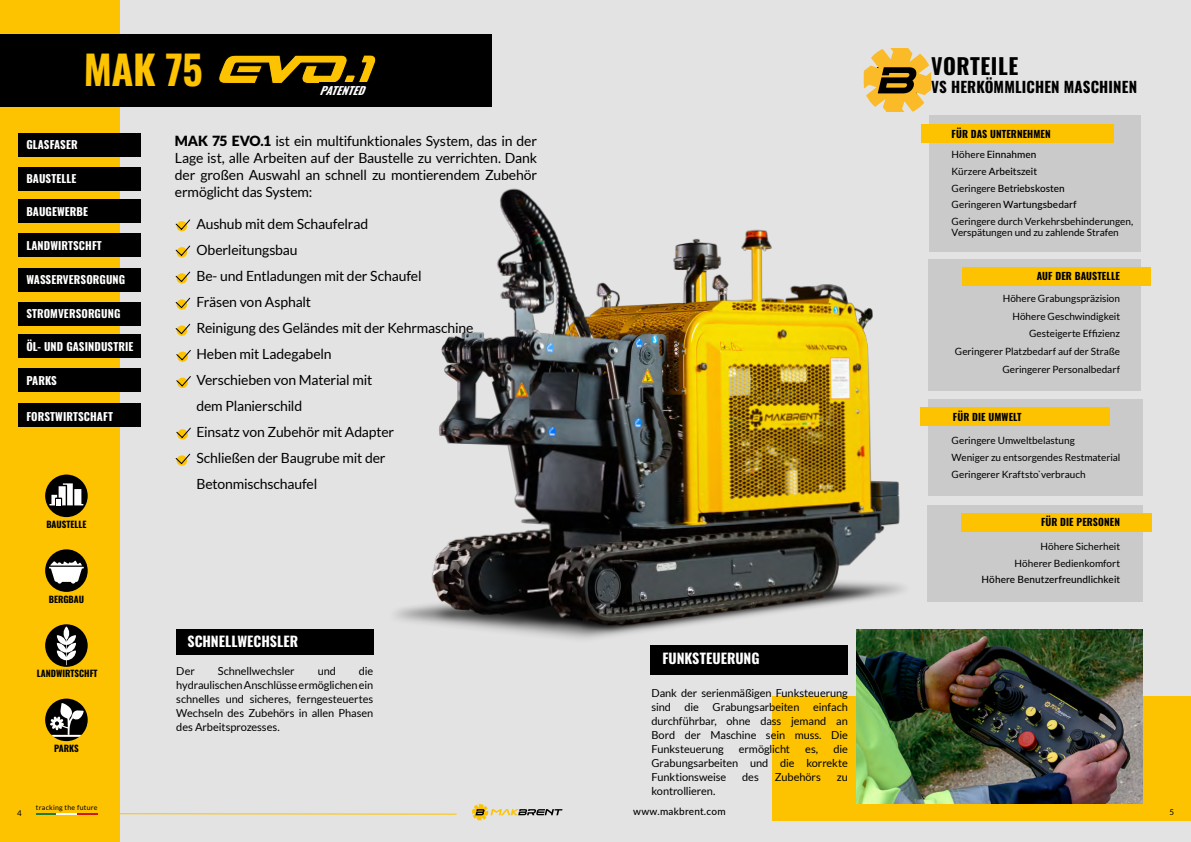
<style>
.page{position:relative;width:1191px;height:842px;background:#e3e3e3}
.page>*{position:absolute;margin:0;border:0;box-sizing:border-box;transform-origin:0 0}
.t1{font:700 40px "Oswald";color:#fdc300}
.t2{font:700 22px "Oswald";letter-spacing:.025em;color:#000}
.t3{font:700 15px "Oswald";letter-spacing:.01em;color:#000}
.t4{font:14px/26px "Lato";letter-spacing:-.01em;color:#000;text-align:justify}
.t5{font:700 14px "Oswald";color:#fff}
.t6{font:11px/14px "Lato";letter-spacing:-.005em;color:#000;text-align:justify}
.t7{font:700 11px "Oswald";letter-spacing:.01em;color:#fff}
.t8{font:italic 700 11px "Oswald";color:#fff}
.t9{font:10px/16.7px "Lato";color:#000}
.t10{font:700 10px "Oswald";letter-spacing:.01em;color:#000}
.t11{font:500 10px "Lato";letter-spacing:.01em;color:#000}
.t12{font:700 9px "Oswald";color:#000}
.t13{font:8px "Lato";color:#000}
.t14{font:7px "Lato";letter-spacing:.035em;color:#000}
.s1{font-weight:900}
.s2{font-weight:500}
</style>
<div class="page">
<div style="left:0;top:0;width:120px;height:842px;background:#fdc300"></div>
<svg style="left:120px;top:813px;width:337px;height:2px"></svg>
<div style="left:772px;top:696px;width:419px;height:125px;background:#fdc300"></div>
<div style="left:0;top:34px;width:491px;height:73px;background:#000"></div>
<img style="left:373px;top:188px;width:531px;height:481px">
<div style="left:651px;top:645px;width:197px;height:30px;background:#000"></div>
<div style="left:176px;top:629px;width:197px;height:26px;background:#000"></div>
<svg style="left:175px;top:219px;width:16px;height:12px"></svg>
<svg style="left:175px;top:245px;width:16px;height:12px"></svg>
<svg style="left:175px;top:271px;width:16px;height:12px"></svg>
<svg style="left:175px;top:297px;width:16px;height:12px"></svg>
<svg style="left:175px;top:323px;width:16px;height:12px"></svg>
<svg style="left:176px;top:350px;width:15px;height:11px"></svg>
<svg style="left:176px;top:376px;width:15px;height:11px"></svg>
<svg style="left:176px;top:427px;width:15px;height:12px"></svg>
<svg style="left:175px;top:453px;width:16px;height:12px"></svg>
<div style="left:18px;top:133px;width:123px;height:23px;background:#000"></div>
<div style="left:18px;top:268px;width:123px;height:23px;background:#000"></div>
<div style="left:18px;top:167px;width:123px;height:23px;background:#000"></div>
<div style="left:18px;top:302px;width:123px;height:23px;background:#000"></div>
<div style="left:18px;top:199px;width:123px;height:24px;background:#000"></div>
<div style="left:18px;top:334px;width:123px;height:24px;background:#000"></div>
<div style="left:18px;top:233px;width:123px;height:23px;background:#000"></div>
<div style="left:18px;top:368px;width:123px;height:23px;background:#000"></div>
<div style="left:18px;top:403px;width:123px;height:24px;background:#000"></div>
<svg style="left:45px;top:699px;width:43px;height:42px"></svg>
<div style="left:45px;top:624px;width:43px;height:43px;background:#000;border-radius:50%"></div>
<svg style="left:57px;top:626px;width:19px;height:39px"></svg>
<div style="left:45px;top:475px;width:43px;height:42px;background:#000;border-radius:50%"></div>
<svg style="left:49px;top:483px;width:35px;height:22px"></svg>
<div style="left:45px;top:549px;width:43px;height:43px;background:#000;border-radius:50%"></div>
<svg style="left:49px;top:561px;width:35px;height:23px"></svg>
<img style="left:856px;top:629px;width:286px;height:174px">
<svg style="left:218px;top:55px;width:158px;height:29px"></svg>
<hr style="left:36px;top:813px;width:20px;height:2px;background:#1d7d35">
<hr style="left:56px;top:813px;width:21px;height:2px;background:#fff">
<hr style="left:77px;top:813px;width:20px;height:2px;background:#cd1719">
<svg style="left:472px;top:804px;width:90px;height:16px"></svg>
<div style="left:929px;top:116px;width:211px;height:136px;background:#cbcaca"></div>
<div style="left:928px;top:260px;width:212px;height:131px;background:#cbcaca"></div>
<div style="left:927px;top:400px;width:215px;height:96px;background:#cbcaca"></div>
<div style="left:927px;top:505px;width:215px;height:96px;background:#cbcaca"></div>
<div style="left:921px;top:125px;width:192px;height:18px;background:#fdc300"></div>
<div style="left:962px;top:267px;width:189px;height:18px;background:#fdc300"></div>
<div style="left:919px;top:408px;width:190px;height:18px;background:#fdc300"></div>
<div style="left:961px;top:513px;width:190px;height:19px;background:#fdc300"></div>
<svg style="left:863px;top:49px;width:68px;height:63px"></svg>
<div style="left:320px;top:82px;width:80px;height:14px;background:#000"></div>
<h1 class="t1" style="left:84px;top:48px;width:121px">MAK 75</h1>
<p class="t8" style="left:320px;top:85px;width:53px">PATENTED</p>
<p class="t7" style="left:26px;top:139px;width:53px">GLASFASER</p>
<p class="t7" style="left:26px;top:173px;width:51px">BAUSTELLE</p>
<p class="t7" style="left:26px;top:205px;width:63px">BAUGEWERBE</p>
<p class="t7" style="left:26px;top:240px;width:77px">LANDWIRTSCHFT</p>
<p class="t7" style="left:26px;top:274px;width:100px">WASSERVERSORGUNG</p>
<p class="t7" style="left:26px;top:308px;width:96px">STROMVERSORGUNG</p>
<p class="t7" style="left:26px;top:340px;width:109px">ÖL- UND GASINDUSTRIE</p>
<p class="t7" style="left:26px;top:375px;width:32px">PARKS</p>
<p class="t7" style="left:26px;top:411px;width:88px">FORSTWIRTSCHAFT</p>
<p class="t12" style="left:46px;top:520px;width:42px">BAUSTELLE</p>
<p class="t12" style="left:49px;top:595px;width:37px">BERGBAU</p>
<p class="t12" style="left:37px;top:669px;width:62px">LANDWIRTSCHFT</p>
<p class="t12" style="left:54px;top:744px;width:26px">PARKS</p>
<p class="t4" style="left:175px;top:132px;width:364px;line-height:17px"><span class="s1">MAK 75 EVO.1</span> ist ein multifunktionales System, das in der Lage ist, alle Arbeiten auf der Baustelle zu verrichten. Dank der großen Auswahl an schnell zu montierendem Zubehör ermöglicht das System:</p>
<p class="t4" style="left:196px;top:211px;width:279px;text-align:left">Aushub mit dem Schaufelrad<br>Oberleitungsbau<br>Be- und Entladungen mit der Schaufel<br>Fräsen von Asphalt<br>Reinigung des Geländes mit der Kehrmaschine<br>Heben mit Ladegabeln<br>Verschieben von Material mit<br>dem Planierschild<br>Einsatz von Zubehör mit Adapter<br>Schließen der Baugrube mit der<br>Betonmischschaufel</p>
<p class="t5" style="left:187px;top:634px;width:112px">SCHNELLWECHSLER</p>
<p class="t6" style="left:176px;top:664px;width:199px;text-indent:183px">die hydraulischen Anschlüsse ermöglichen ein schnelles und sicheres, ferngesteuertes Wechseln des Zubehörs in allen Phasen des Arbeitsprozesses.</p>
<p class="t6" style="left:176px;top:664px;width:20px">Der</p>
<p class="t6" style="left:218px;top:664px;width:78px">Schnellwechsler</p>
<p class="t6" style="left:318px;top:664px;width:20px">und</p>
<p class="t5" style="left:662px;top:651px;width:99px">FUNKSTEUERUNG</p>
<p class="t6" style="left:651px;top:686px;width:198px">Dank der serienmäßigen Funksteuerung sind die Grabungsarbeiten einfach durchführbar, ohne dass jemand an Bord der Maschine sein muss. Die Funksteuerung</p>
<p class="t6" style="left:651px;top:742px;width:198px;text-indent:182px">die Grabungsarbeiten und die korrekte Funktionsweise</p>
<p class="t6" style="left:739px;top:742px;width:53px">ermöglicht</p>
<p class="t6" style="left:805px;top:742px;width:14px">es,</p>
<p class="t6" style="left:742px;top:770px;width:18px">des</p>
<p class="t6" style="left:774px;top:770px;width:48px">Zubehörs</p>
<p class="t6" style="left:836px;top:770px;width:13px">zu</p>
<p class="t6" style="left:651px;top:784px;width:66px">kontrollieren.</p>
<h2 class="t2" style="left:931px;top:55px;width:88px">VORTEILE</h2>
<p class="t3" style="left:931px;top:79px;width:207px">VS HERKÖMMLICHEN MASCHINEN</p>
<p class="t10" style="left:951px;top:129px;width:101px">FÜR DAS UNTERNEHMEN</p>
<p class="t9" style="left:951px;top:146px;width:183px">Höhere <span class="s2">Einnahmen<br></span>Kürzere <span class="s2">Arbeitszeit<br></span>Geringere <span class="s2">Betriebskosten<br></span>Geringeren <span class="s2">Wartungsbedarf<br></span>Geringere durch Verkehrsbehinderungen,</p>
<p class="t9" style="left:951px;top:224px;width:169px">Verspätungen und zu zahlende Strafen</p>
<p class="t10" style="left:1036px;top:271px;width:85px">AUF DER BAUSTELLE</p>
<p class="t9" style="left:955px;top:289px;width:167px;line-height:17.7px;text-align:right">Höhere Grabungspräzision<br>Höhere Geschwindigkeit<br>Gesteigerte Effizienz<br>Geringerer Platzbedarf auf der Straße<br>Geringerer Personalbedarf</p>
<p class="t10" style="left:953px;top:411px;width:70px">FÜR DIE UMWELT</p>
<p class="t9" style="left:951px;top:432px;width:170px">Geringere Umweltbelastung<br>Weniger zu entsorgendes Restmaterial<br>Geringerer Kraftsto`verbrauch</p>
<p class="t10" style="left:1041px;top:517px;width:81px">FÜR DIE PERSONEN</p>
<p class="t9" style="left:1014px;top:538px;width:107px;text-align:right">Höhere Sicherheit<br>Höherer Bedienkomfort</p>
<p class="t11" style="left:981px;top:572px;width:140px">Höhere Benutzerfreundlichkeit</p>
<p class="t14" style="left:36px;top:803px;width:63px">tracking the future</p>
<p class="t11" style="left:633px;top:804px;width:94px">www.makbrent.com</p>
<p class="t13" style="left:17px;top:808px;width:6px">4</p>
<p class="t13" style="left:1169px;top:808px;width:6px">5</p>
</div>
